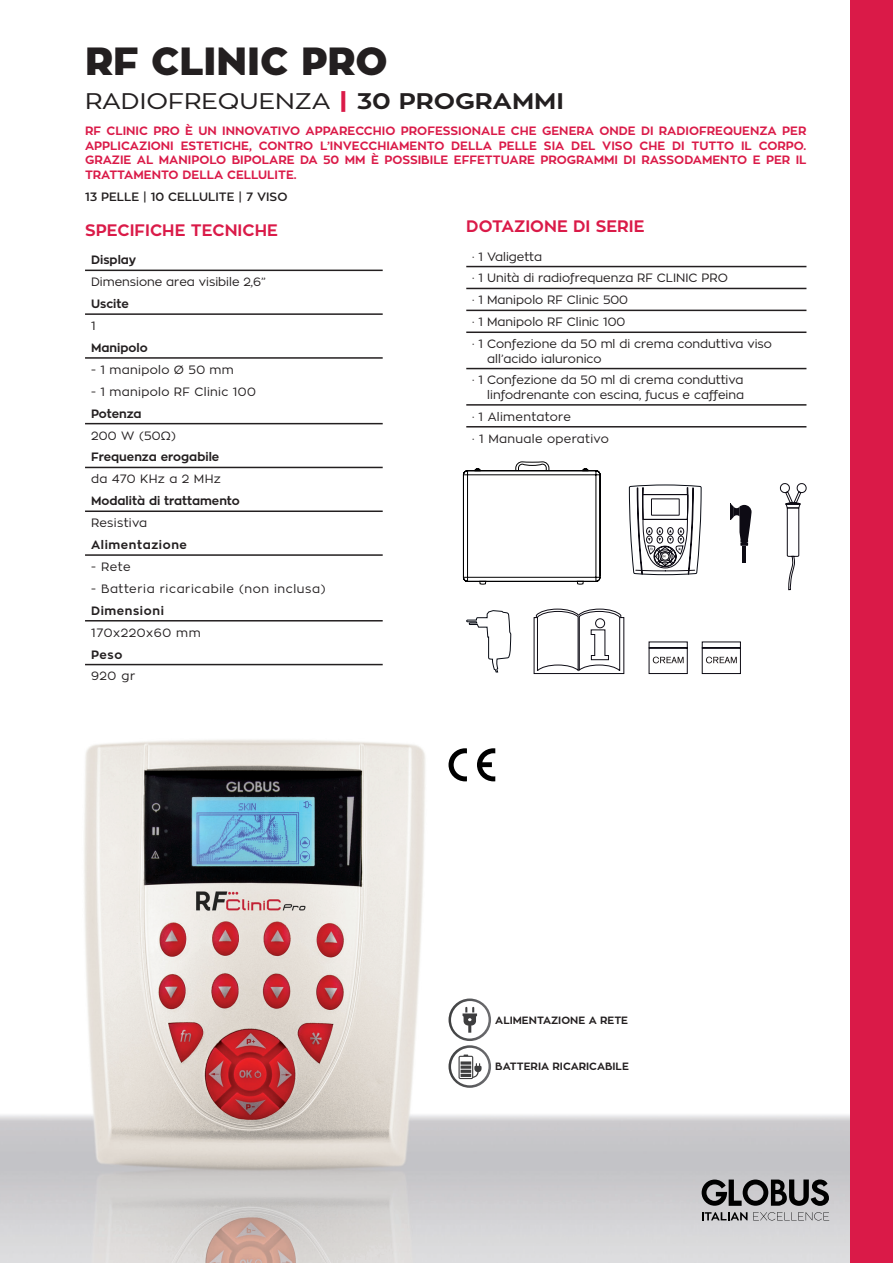
<style>
.page{position:relative;width:893px;height:1263px;background:#fff}
.page>*{position:absolute;margin:0;border:0;box-sizing:border-box;transform-origin:0 0}
.t1{font:900 39px "Zona Pro";color:#231f20}
.t2{font:22.5px "Zona Pro";color:#231f20;scale:1.14 1}
.t3{font:700 16.5px "Zona Pro";color:#da1a48}
.t4{font:12px/21.9px "Zona Pro";color:#231f20}
.t5{font:700 12px/14.4px "Zona Pro";color:#da1a48;text-align:justify}
.t6{font:700 12px "Zona Pro";color:#231f20}
.t7{font:12px "Zona Pro";letter-spacing:.025em;color:#231f20}
.t8{font:12px "Zona Pro";letter-spacing:.05em;color:#231f20}
.t9{font:600 12px "Zona Pro";color:#231f20}
.t10{font:700 12px "Zona Pro";letter-spacing:.05em;color:#231f20}
.t11{font:700 10.5px "Zona Pro";color:#231f20}
.s1{font-weight:900;color:#da1a48}
.s2{font-weight:700}
</style>
<div class="page">
<img style="left:0;top:265px;width:850px;height:998px">
<div style="left:850px;top:0;width:43px;height:1263px;background:#da1a48"></div>
<svg style="left:702px;top:1212px;width:45px;height:8px"></svg>
<svg style="left:753px;top:1212px;width:76px;height:8px"></svg>
<svg style="left:702px;top:1179px;width:127px;height:27px;background:#686769"></svg>
<svg style="left:448px;top:998px;width:43px;height:43px"></svg>
<svg style="left:451px;top:1001px;width:37px;height:37px"></svg>
<svg style="left:448px;top:1045px;width:43px;height:43px"></svg>
<svg style="left:451px;top:1048px;width:37px;height:37px"></svg>
<svg style="left:477px;top:748px;width:18px;height:33px"></svg>
<svg style="left:448px;top:748px;width:19px;height:33px"></svg>
<hr style="left:85px;top:270px;width:298px;height:1px;background:#231f20">
<hr style="left:85px;top:313px;width:298px;height:2px;background:#231f20">
<hr style="left:85px;top:357px;width:298px;height:2px;background:#231f20">
<hr style="left:85px;top:423px;width:298px;height:1px;background:#231f20">
<hr style="left:85px;top:467px;width:298px;height:1px;background:#231f20">
<hr style="left:85px;top:510px;width:298px;height:2px;background:#231f20">
<hr style="left:85px;top:554px;width:298px;height:2px;background:#231f20">
<hr style="left:85px;top:620px;width:298px;height:1px;background:#231f20">
<hr style="left:85px;top:664px;width:298px;height:1px;background:#231f20">
<hr style="left:466px;top:288px;width:340px;height:1px;background:#231f20">
<hr style="left:466px;top:310px;width:340px;height:1px;background:#231f20">
<hr style="left:466px;top:331px;width:340px;height:2px;background:#231f20">
<hr style="left:466px;top:426px;width:340px;height:1px;background:#231f20">
<hr style="left:466px;top:368px;width:340px;height:1px;background:#231f20">
<hr style="left:466px;top:404px;width:340px;height:2px;background:#231f20">
<hr style="left:466px;top:266px;width:340px;height:1px;background:#231f20">
<svg style="left:779px;top:482px;width:29px;height:108px"></svg>
<svg style="left:463px;top:461px;width:288px;height:263px"></svg>
<h1 class="t1" style="left:85px;top:35px;width:304px">RF CLINIC PRO</h1>
<h2 class="t2" style="left:85px;top:86px;width:422px">RADIOFREQUENZA <span class="s1">|</span> <span class="s2">30 PROGRAMMI</span></h2>
<p class="t5" style="left:85px;top:124px;width:723px">RF CLINIC PRO È UN INNOVATIVO APPARECCHIO PROFESSIONALE CHE GENERA ONDE DI RADIOFREQUENZA PER APPLICAZIONI ESTETICHE, CONTRO L’INVECCHIAMENTO DELLA PELLE SIA DEL VISO CHE DI TUTTO IL CORPO.<br>GRAZIE AL MANIPOLO BIPOLARE DA 50 MM È POSSIBILE EFFETTUARE PROGRAMMI DI RASSODAMENTO E PER IL TRATTAMENTO DELLA CELLULITE.</p>
<p class="t9" style="left:85px;top:189px;width:204px">13 PELLE | 10 CELLULITE | 7 VISO</p>
<h3 class="t3" style="left:85px;top:219px;width:194px">SPECIFICHE TECNICHE</h3>
<p class="t6" style="left:91px;top:252px;width:47px">Display</p>
<p class="t4" style="left:91px;top:271px;width:176px">Dimensione area visibile 2,6”</p>
<p class="t6" style="left:91px;top:296px;width:39px">Uscite</p>
<p class="t4" style="left:91px;top:315px;width:6px">1</p>
<p class="t6" style="left:91px;top:340px;width:58px">Manipolo</p>
<p class="t7" style="left:91px;top:362px;width:144px">- 1 manipolo Ø 50 mm</p>
<p class="t7" style="left:91px;top:384px;width:166px">- 1 manipolo RF Clinic 100</p>
<p class="t6" style="left:91px;top:406px;width:52px">Potenza</p>
<p class="t4" style="left:91px;top:424px;width:86px">200 W (50Ω)</p>
<p class="t6" style="left:91px;top:449px;width:130px">Frequenza erogabile</p>
<p class="t7" style="left:91px;top:471px;width:131px">da 470 KHz a 2 MHz</p>
<p class="t6" style="left:91px;top:493px;width:150px">Modalità di trattamento</p>
<p class="t7" style="left:91px;top:515px;width:58px">Resistiva</p>
<p class="t10" style="left:91px;top:537px;width:97px">Alimentazione</p>
<p class="t4" style="left:91px;top:556px;width:41px">- Rete</p>
<p class="t8" style="left:91px;top:581px;width:236px">- Batteria ricaricabile (non inclusa)</p>
<p class="t10" style="left:91px;top:603px;width:74px">Dimensioni</p>
<p class="t8" style="left:91px;top:625px;width:111px">170x220x60 mm</p>
<p class="t6" style="left:91px;top:646px;width:33px">Peso</p>
<p class="t4" style="left:91px;top:665px;width:46px">920 gr</p>
<h3 class="t3" style="left:466px;top:215px;width:180px">DOTAZIONE DI SERIE</h3>
<p class="t4" style="left:472px;top:245px;width:301px">· 1 Valigetta<br>· 1 Unità di radiofrequenza RF CLINIC PRO<br>· 1 Manipolo RF Clinic 500<br>· 1 Manipolo RF Clinic 100<br>· 1 Confezione da 50 ml di crema conduttiva viso</p>
<p class="t4" style="left:472px;top:347px;width:273px;text-indent:15px">all’acido ialuronico<br>· 1 Confezione da 50 ml di crema conduttiva</p>
<p class="t4" style="left:472px;top:384px;width:273px;text-indent:15px">linfodrenante con escina, fucus e caffeina · 1 Alimentatore<br>· 1 Manuale operativo</p>
<p class="t11" style="left:495px;top:1013px;width:134px">ALIMENTAZIONE A RETE</p>
<p class="t11" style="left:495px;top:1060px;width:135px">BATTERIA RICARICABILE</p>
</div>
